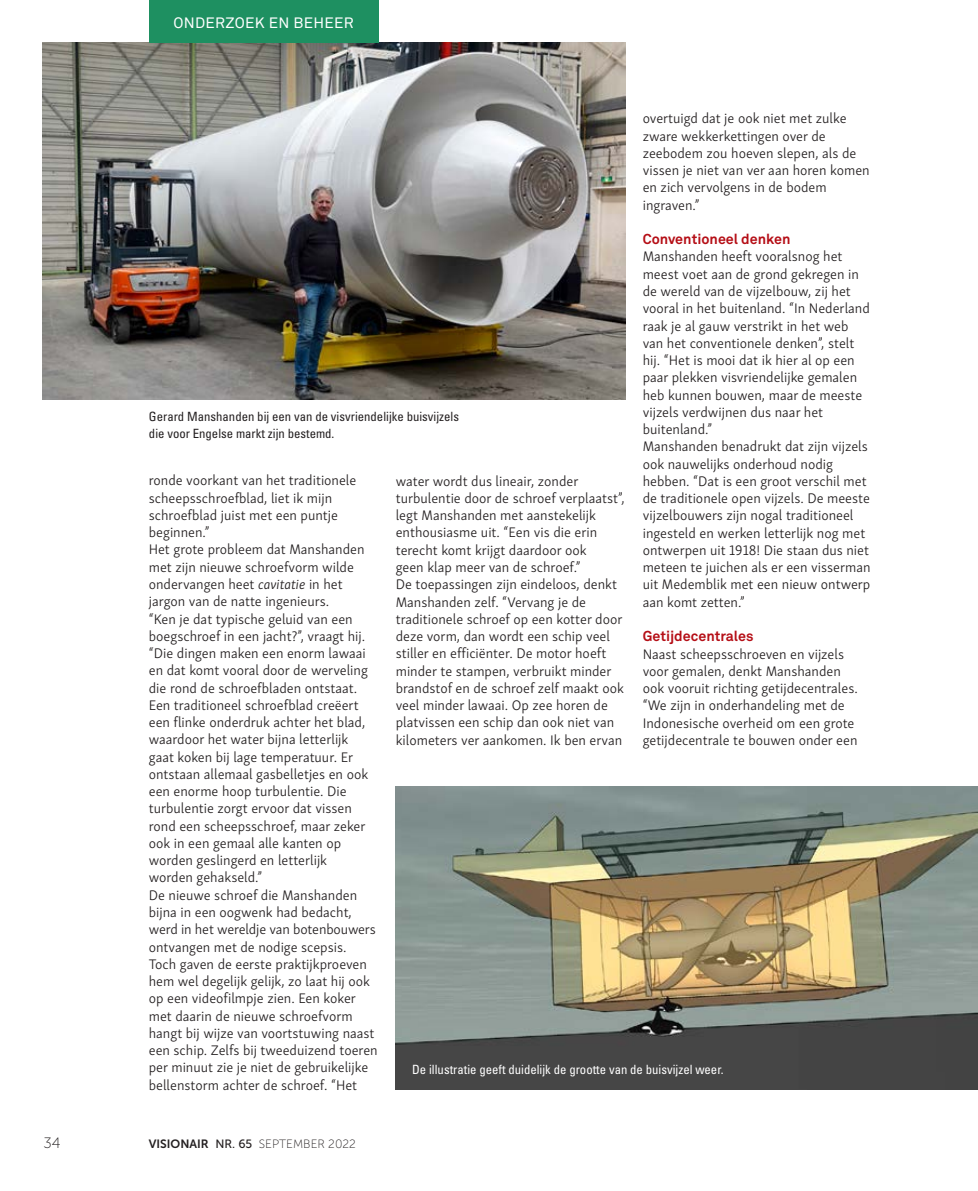
<style>
.page{position:relative;width:978px;height:1191px;background:#fff}
.page>*{position:absolute;margin:0;border:0;box-sizing:border-box;transform-origin:0 0}
.t1{font:15px "Akkurat";letter-spacing:.02em;color:#fff}
.t2{font:15px "Museo Sans 100";color:#231f20}
.t3{font:300 14.25px/17.2px "Skolar Sans";color:#231f20}
.t4{font:700 14.25px "Akkurat";color:#b50e16}
.t5{font:condensed 12.75px/17.2px "Univers LT Std";color:#231f20}
.t6{font:condensed 12.75px "Univers LT Std";color:#fff}
.t7{font:12px "Museo Sans 100";color:#231f20}
.s1{font-style:italic}
.s2{font-family:"Museo Sans 700"}
.s3{font-family:"Museo Sans 500"}
</style>
<div class="page">
<img style="left:395px;top:787px;width:583px;height:302px">
<img style="left:43px;top:43px;width:582px;height:356px">
<div style="left:149px;top:0;width:229px;height:43px;background:#1e9061"></div>
<p class="t1" style="left:173px;top:14px;width:182px">ONDERZOEK EN BEHEER</p>
<p class="t3" style="left:643px;top:109px;width:228px">overtuigd dat je ook niet met zulke zware wekkerkettingen over de zeebodem zou hoeven slepen, als de vissen je niet van ver aan horen komen en zich vervolgens in de bodem ingraven.”</p>
<p class="t4" style="left:643px;top:230px;width:149px">Conventioneel denken</p>
<p class="t3" style="left:643px;top:247px;width:229px">Manshanden heeft vooralsnog het meest voet aan de grond gekregen in de wereld van de vijzelbouw, zij het vooral in het buitenland. “In Nederland raak je al gauw verstrikt in het web van het conventionele denken”, stelt hij. “Het is mooi dat ik hier al op een paar plekken visvriendelijke gemalen heb kunnen bouwen, maar de meeste vijzels verdwijnen dus naar het buitenland.”<br>Manshanden benadrukt dat zijn vijzels ook nauwelijks onderhoud nodig hebben. “Dat is een groot verschil met de traditionele open vijzels. De meeste vijzelbouwers zijn nogal traditioneel ingesteld en werken letterlijk nog met ontwerpen uit 1918! Die staan dus niet meteen te juichen als er een visserman uit Medemblik met een nieuw ontwerp aan komt zetten.”</p>
<p class="t4" style="left:643px;top:627px;width:112px">Getijdecentrales</p>
<p class="t3" style="left:643px;top:644px;width:217px">Naast scheepsschroeven en vijzels voor gemalen, denkt Manshanden ook vooruit richting getijdecentrales. “We zijn in onderhandeling met de Indonesische overheid om een grote getijdecentrale te bouwen onder een</p>
<p class="t5" style="left:149px;top:407px;width:312px">Gerard Manshanden bij een van de visvriendelijke buisvijzels die voor Engelse markt zijn bestemd.</p>
<p class="t3" style="left:149px;top:471px;width:230px">ronde voorkant van het traditionele scheepsschroefblad, liet ik mijn schroefblad juist met een puntje beginnen.”<br>Het grote probleem dat Manshanden met zijn nieuwe schroefvorm wilde ondervangen heet <span class="s1">cavitatie</span> in het jargon van de natte ingenieurs.<br>“Ken je dat typische geluid van een boegschroef in een jacht?”, vraagt hij. “Die dingen maken een enorm lawaai en dat komt vooral door de werveling die rond de schroefbladen ontstaat.<br>Een traditioneel schroefblad creëert een flinke onderdruk achter het blad, waardoor het water bijna letterlijk<br>gaat koken bij lage temperatuur. Er ontstaan allemaal gasbelletjes en ook een enorme hoop turbulentie. Die turbulentie zorgt ervoor dat vissen rond een scheepsschroef, maar zeker ook in een gemaal alle kanten op worden geslingerd en letterlijk<br>worden gehakseld.”<br>De nieuwe schroef die Manshanden bijna in een oogwenk had bedacht, werd in het wereldje van botenbouwers ontvangen met de nodige scepsis.<br>Toch gaven de eerste praktijkproeven hem wel degelijk gelijk, zo laat hij ook op een videofilmpje zien. Een koker met daarin de nieuwe schroefvorm hangt bij wijze van voortstuwing naast een schip. Zelfs bij tweeduizend toeren per minuut zie je niet de gebruikelijke bellenstorm achter de schroef. “Het</p>
<p class="t3" style="left:396px;top:471px;width:230px">water wordt dus lineair, zonder turbulentie door de schroef verplaatst”, legt Manshanden met aanstekelijk enthousiasme uit. “Een vis die erin terecht komt krijgt daardoor ook<br>geen klap meer van de schroef.”<br>De toepassingen zijn eindeloos, denkt Manshanden zelf. “Vervang je de traditionele schroef op een kotter door deze vorm, dan wordt een schip veel stiller en efficiënter. De motor hoeft minder te stampen, verbruikt minder brandstof en de schroef zelf maakt ook veel minder lawaai. Op zee horen de platvissen een schip dan ook niet van kilometers ver aankomen. Ik ben ervan</p>
<p class="t6" style="left:412px;top:1061px;width:313px">De illustratie geeft duidelijk de grootte van de buisvijzel weer.</p>
<p class="t2" style="left:44px;top:1135px;width:19px">34</p>
<p class="t7" style="left:149px;top:1138px;width:209px"><span class="s2">VISIONAIR</span> <span class="s3">NR. 65</span> SEPTEMBER 2022</p>
</div>
